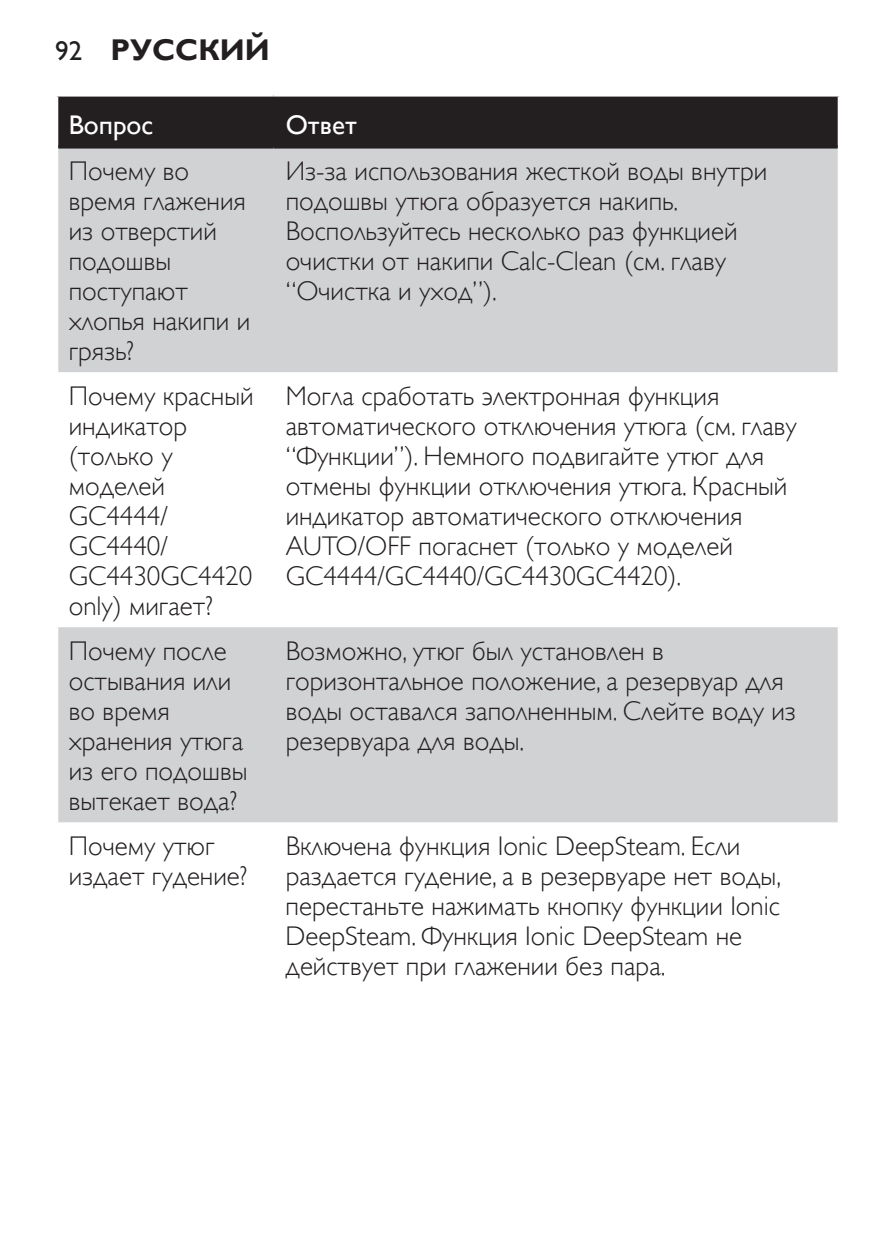
<style>
.page{position:relative;width:893px;height:1259px;background:#fff}
.page>*{position:absolute;margin:0;border:0;box-sizing:border-box;transform-origin:0 0}
.t1{font:700 30px "Gill Sans Alt One WGL";color:#231f20}
.t2{font:27px/30px "Gill Sans Alt One WGL Light";color:#231f20}
.t3{font:27px "Gill Sans Alt One WGL";color:#fff}
.s1{font-weight:400;font-size:27px}
</style>
<div class="page">
<div style="left:58px;top:97px;width:780px;height:49px;background:#231f20"></div>
<svg style="left:58px;top:149px;width:780px;height:673px;fill:#d1d2d4"></svg>
<hr style="left:58px;top:146px;width:216px;height:3px;background:#231f20">
<hr style="left:274px;top:146px;width:564px;height:3px;background:#231f20">
<p class="t1" style="left:55px;top:29px;width:216px"><span class="s1">92</span> Русский</p>
<p class="t3" style="left:69px;top:106px;width:86px">Вопрос</p>
<p class="t3" style="left:286px;top:106px;width:73px">Ответ</p>
<p class="t2" style="left:69px;top:156px;width:183px">Почему во время глажения из отверстий подошвы поступают хлопья накипи и грязь?</p>
<p class="t2" style="left:286px;top:156px;width:483px">Из-за использования жесткой воды внутри подошвы утюга образуется накипь.<br>Воспользуйтесь несколько раз функцией очистки от накипи Calc-Clean (см. главу “Очистка и уход”).</p>
<p class="t2" style="left:69px;top:381px;width:186px">Почему красный индикатор (только у моделей<br>GC4444/<br>GC4440/<br>GC4430GC4420 only) мигает?</p>
<p class="t2" style="left:286px;top:381px;width:513px">Могла сработать электронная функция автоматического отключения утюга (см. главу “Функции”). Немного подвигайте утюг для отмены функции отключения утюга. Красный индикатор автоматического отключения AUTO/OFF погаснет (только у моделей GC4444/GC4440/GC4430GC4420).</p>
<p class="t2" style="left:69px;top:636px;width:180px">Почему после остывания или во время хранения утюга из его подошвы вытекает вода?</p>
<p class="t2" style="left:286px;top:636px;width:512px">Возможно, утюг был установлен в горизонтальное положение, а резервуар для воды оставался заполненным. Слейте воду из резервуара для воды.</p>
<p class="t2" style="left:69px;top:831px;width:180px">Почему утюг издает гудение?</p>
<p class="t2" style="left:286px;top:831px;width:497px">Включена функция Ionic DeepSteam. Если раздается гудение, а в резервуаре нет воды, перестаньте нажимать кнопку функции Ionic DeepSteam. Функция Ionic DeepSteam не действует при глажении без пара.</p>
</div>
